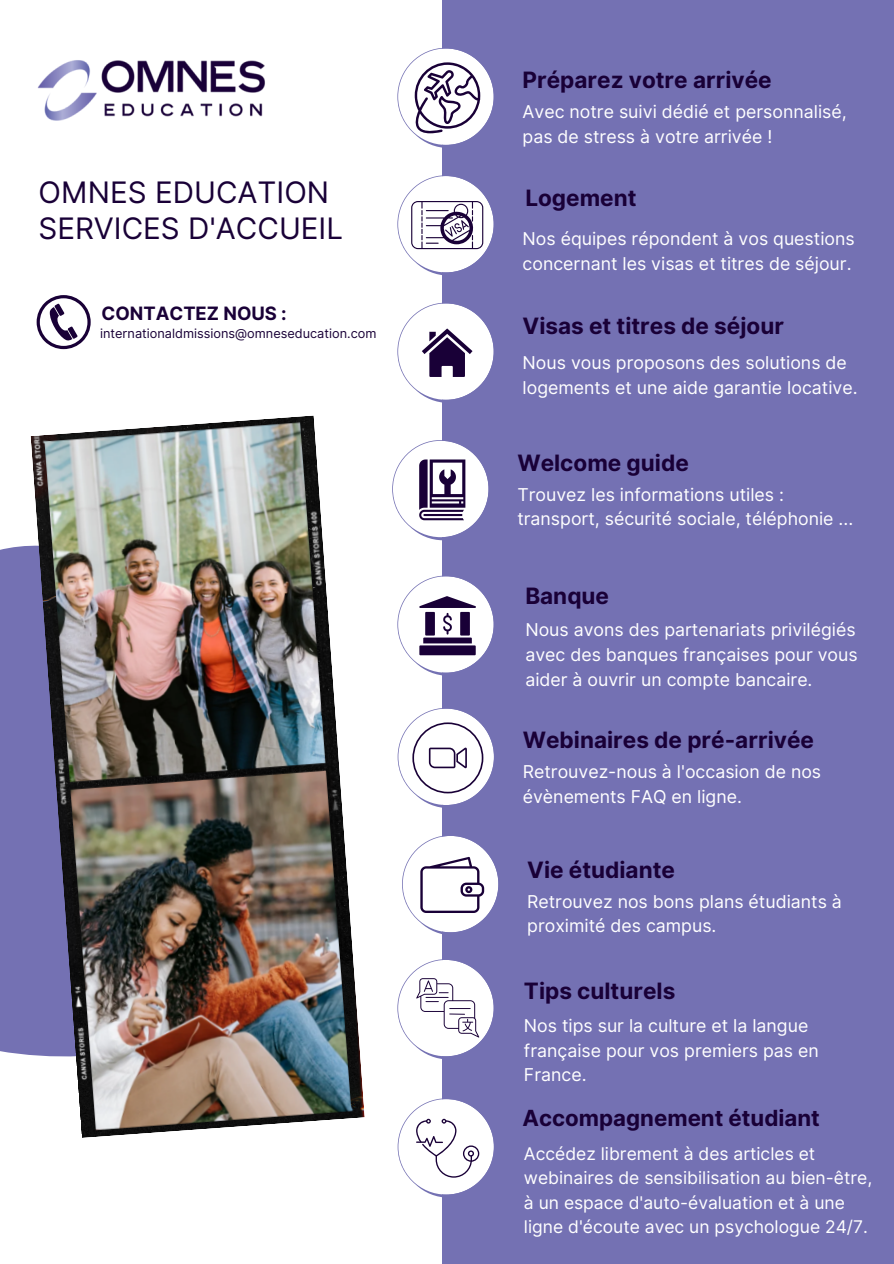
<style>
.page{position:relative;width:894px;height:1264px;background:#fff}
.page>*{position:absolute;margin:0;border:0;box-sizing:border-box;transform-origin:0 0}
.t1{font:29.55px "Inter";color:#190037}
.t2{font:700 22.5px "Inter";color:#190037}
.t3{font:700 22.2px "Inter";color:#190037}
.t4{font:700 18.45px "Inter";color:#190037}
.t5{font:17.7px/24.8px "Inter";color:#fff}
.t6{font:17.4px/24.5px "Inter";color:#fff}
.t7{font:12.75px "Inter";color:#190037}
</style>
<div class="page">
<div style="left:0;top:545px;width:31px;height:510px;background:#7471b3"></div>
<img style="left:31px;top:415px;width:334px;height:722px">
<svg style="left:37px;top:295px;width:54px;height:54px"></svg>
<div style="left:442px;top:0;width:451px;height:1263px;background:#7471b3"></div>
<svg style="left:397px;top:302px;width:97px;height:101px"></svg>
<svg style="left:397px;top:175px;width:97px;height:100px"></svg>
<svg style="left:397px;top:575px;width:97px;height:100px"></svg>
<div style="left:419px;top:645px;width:56px;height:10px;background:#190037"></div>
<svg style="left:397px;top:48px;width:97px;height:100px"></svg>
<svg style="left:397px;top:959px;width:97px;height:100px"></svg>
<svg style="left:397px;top:708px;width:97px;height:100px"></svg>
<svg style="left:397px;top:1098px;width:97px;height:99px"></svg>
<img style="left:37px;top:60px;width:228px;height:61px">
<svg style="left:392px;top:440px;width:97px;height:100px"></svg>
<svg style="left:402px;top:836px;width:97px;height:98px"></svg>
<p class="t1" style="left:38px;top:174px;width:292px">OMNES EDUCATION</p>
<p class="t1" style="left:38px;top:210px;width:306px">SERVICES D'ACCUEIL</p>
<p class="t4" style="left:101px;top:302px;width:187px">CONTACTEZ NOUS :</p>
<p class="t7" style="left:100px;top:325px;width:278px">internationaldmissions@omneseducation.com</p>
<p class="t2" style="left:522px;top:67px;width:250px">Préparez votre arrivée</p>
<p class="t5" style="left:522px;top:99px;width:325px">Avec notre suivi dédié et personnalisé, pas de stress à votre arrivée !</p>
<p class="t2" style="left:525px;top:184px;width:113px">Logement</p>
<p class="t5" style="left:522px;top:226px;width:333px">Nos équipes répondent à vos questions concernant les visas et titres de séjour.</p>
<p class="t2" style="left:522px;top:312px;width:263px">Visas et titres de séjour</p>
<p class="t5" style="left:522px;top:350px;width:336px">Nous vous proposons des solutions de logements et une aide garantie locative.</p>
<p class="t2" style="left:517px;top:449px;width:173px">Welcome guide</p>
<p class="t5" style="left:517px;top:481px;width:337px">Trouvez les informations utiles : transport, sécurité sociale, téléphonie ...</p>
<p class="t2" style="left:525px;top:582px;width:85px">Banque</p>
<p class="t5" style="left:525px;top:617px;width:334px;text-align:justify">Nous avons des partenariats privilégiés avec des banques françaises pour vous aider à ouvrir un compte bancaire.</p>
<p class="t2" style="left:522px;top:726px;width:292px">Webinaires de pré-arrivée</p>
<p class="t5" style="left:522px;top:759px;width:300px">Retrouvez-nous à l'occasion de nos évènements FAQ en ligne.</p>
<p class="t2" style="left:527px;top:856px;width:149px">Vie étudiante</p>
<p class="t5" style="left:527px;top:888px;width:316px">Retrouvez nos bons plans étudiants à proximité des campus.</p>
<p class="t2" style="left:524px;top:977px;width:153px">Tips culturels</p>
<p class="t5" style="left:524px;top:1012px;width:296px">Nos tips sur la culture et la langue française pour vos premiers pas en<br>France.</p>
<p class="t3" style="left:522px;top:1104px;width:299px">Accompagnement étudiant</p>
<p class="t6" style="left:524px;top:1141px;width:349px">Accédez librement à des articles et webinaires de sensibilisation au bien-être, à un espace d'auto-évaluation et à une ligne d'écoute avec un psychologue 24/7.</p>
</div>
